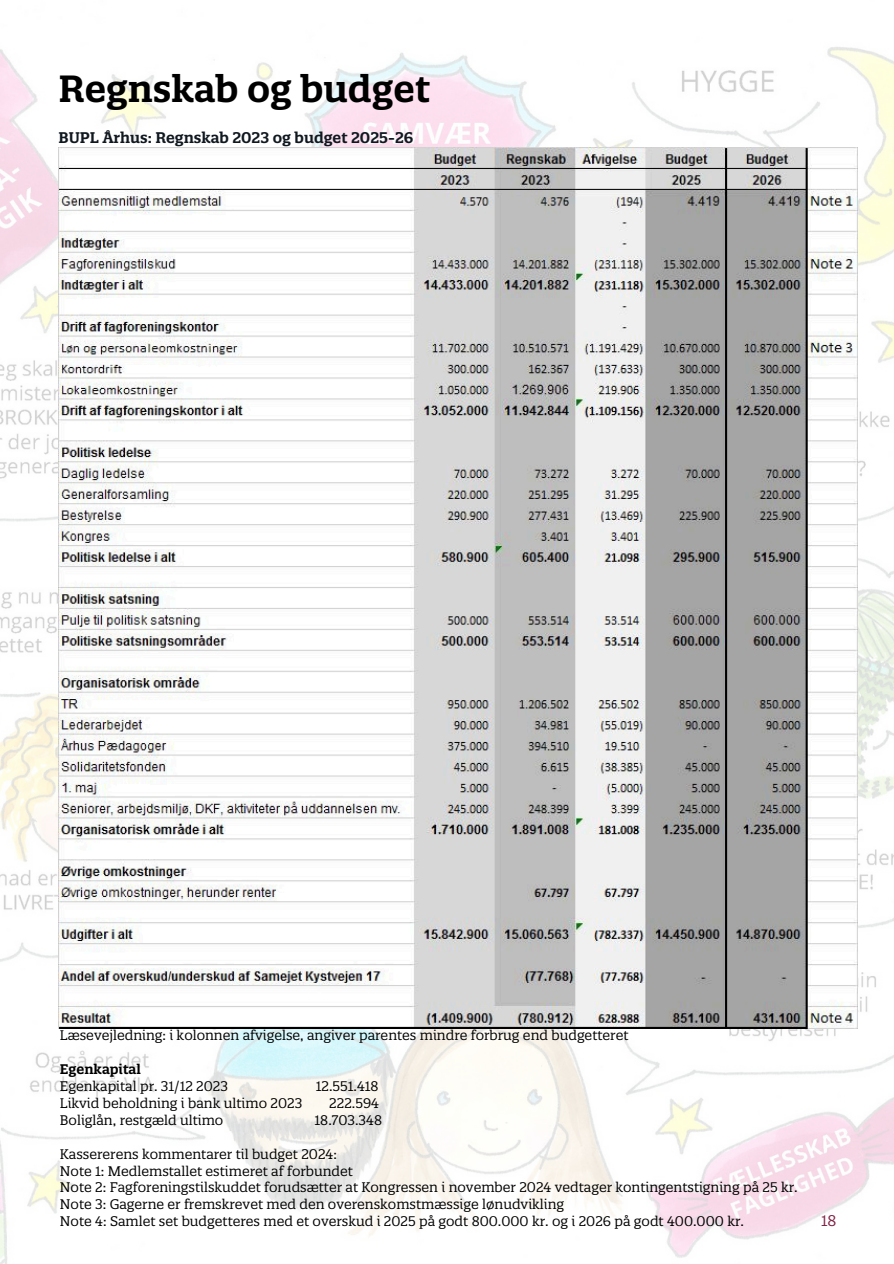
<style>
.page{position:relative;width:894px;height:1264px;background:#fff}
.page>*{position:absolute;margin:0;border:0;box-sizing:border-box;transform-origin:0 0}
.t1{font:600 36.75px "Quatro Slab";color:#000}
.t2{font:600 15px "Quatro Slab";color:#101820}
.t3{font:15px "Quatro Slab";color:#802346}
.t4{font:13.5px "Quatro Slab";color:#000}
.t5{font:600 13.5px "Quatro Slab";color:#000}
</style>
<div class="page">
<img style="left:0;top:47px;width:893px;height:1216px">
<img style="left:59px;top:147px;width:798px;height:881px">
<p class="t1" style="left:59px;top:65px;width:373px">Regnskab og budget</p>
<p class="t2" style="left:59px;top:128px;width:356px">BUPL Århus: Regnskab 2023 og budget 2025-26</p>
<h1 class="t4" style="left:60px;top:1026px;width:570px">Læsevejledning: i kolonnen afvigelse, angiver parentes mindre forbrug end budgetteret</h1>
<h2 class="t5" style="left:60px;top:1060px;width:82px">Egenkapital</h2>
<p class="t4" style="left:60px;top:1077px;width:169px">Egenkapital pr. 31/12 2023</p>
<p class="t4" style="left:316px;top:1077px;width:64px">12.551.418</p>
<p class="t4" style="left:60px;top:1094px;width:244px">Likvid beholdning i bank ultimo 2023</p>
<p class="t4" style="left:329px;top:1094px;width:51px">222.594</p>
<p class="t4" style="left:60px;top:1111px;width:165px">Boliglån, restgæld ultimo</p>
<p class="t4" style="left:314px;top:1111px;width:69px">18.703.348</p>
<p class="t4" style="left:60px;top:1145px;width:278px">Kassererens kommentarer til budget 2024:</p>
<p class="t4" style="left:60px;top:1161px;width:294px">Note 1: Medlemstallet estimeret af forbundet</p>
<p class="t4" style="left:60px;top:1178px;width:739px">Note 2: Fagforeningstilskuddet forudsætter at Kongressen i november 2024 vedtager kontingentstigning på 25 kr.</p>
<p class="t4" style="left:60px;top:1195px;width:505px">Note 3: Gagerne er fremskrevet med den overenskomstmæssige lønudvikling</p>
<p class="t4" style="left:60px;top:1212px;width:685px">Note 4: Samlet set budgetteres med et overskud i 2025 på godt 800.000 kr. og i 2026 på godt 400.000 kr.</p>
<p class="t3" style="left:821px;top:1210px;width:17px">18</p>
</div>
